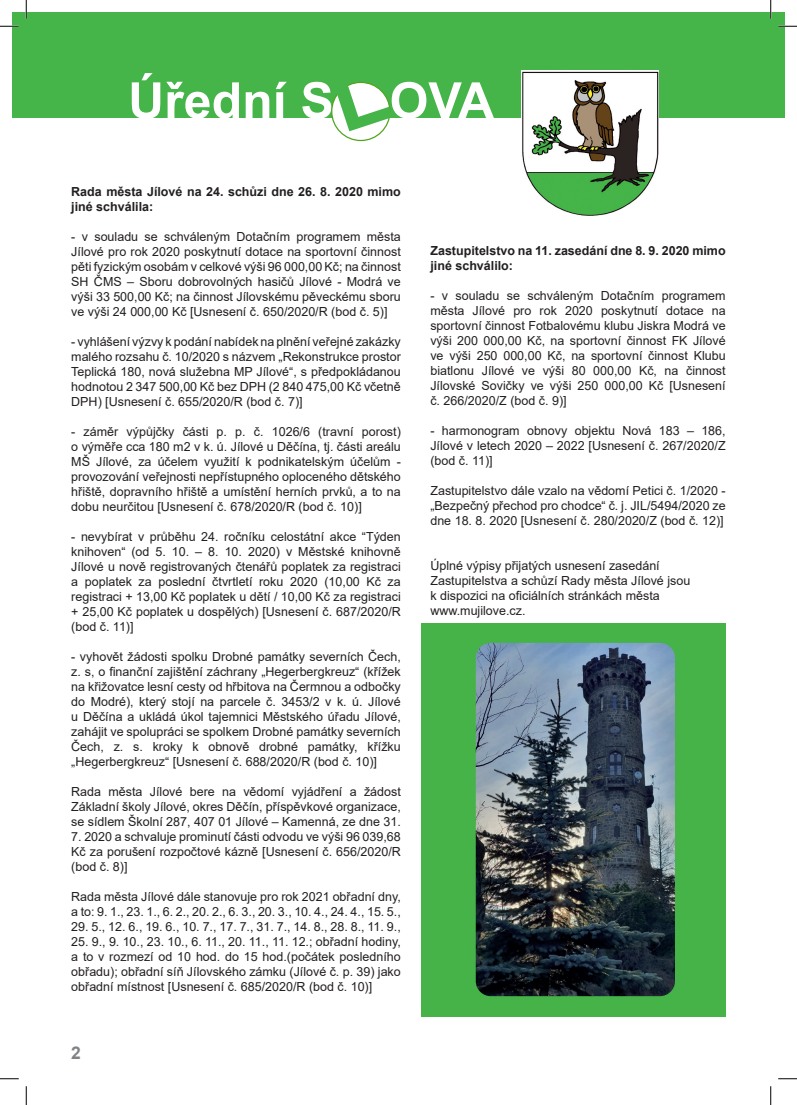
<style>
.page{position:relative;width:797px;height:1105px;background:#fff}
.page>*{position:absolute;margin:0;border:0;box-sizing:border-box;transform-origin:0 0}
.t1{font:700 50px "Arial";color:#fff}
.t2{font:700 17.5px "Arial";color:#808285}
.t3{font:12.5px/15px "Arial";color:#231f20;text-align:justify}
.t4{font:700 12.5px/15px "Arial";color:#231f20}
</style>
<div class="page">
<div style="left:421px;top:623px;width:304px;height:394px;background:#46b348"></div>
<div style="left:12px;top:12px;width:773px;height:105px;background:#45b449"></div>
<img style="left:521px;top:71px;width:137px;height:144px">
<img style="left:476px;top:643px;width:199px;height:353px">
<svg style="left:0;top:25px;width:19px;height:2px"></svg>
<svg style="left:778px;top:25px;width:19px;height:2px"></svg>
<svg style="left:0;top:1078px;width:19px;height:1px"></svg>
<svg style="left:778px;top:1078px;width:19px;height:1px"></svg>
<svg style="left:25px;top:0;width:2px;height:19px"></svg>
<svg style="left:25px;top:1086px;width:2px;height:19px"></svg>
<svg style="left:770px;top:0;width:1px;height:19px"></svg>
<svg style="left:770px;top:1086px;width:1px;height:19px"></svg>
<svg style="left:329px;top:81px;width:63px;height:50px"></svg>
<p class="t1" style="left:128px;top:65px;width:367px">Úřední S OVA</p>
<p class="t4" style="left:71px;top:184px;width:331px">Rada města Jílové na 24. schůzi dne 26. 8. 2020 mimo jiné schválila:</p>
<p class="t3" style="left:71px;top:229px;width:331px">- v souladu se schváleným Dotačním programem města Jílové pro rok 2020 poskytnutí dotace na sportovní činnost pěti fyzickým osobám v celkové výši 96 000,00 Kč; na činnost SH ČMS – Sboru dobrovolných hasičů Jílové - Modrá ve výši 33 500,00 Kč; na činnost Jílovskému pěveckému sboru ve výši 24 000,00 Kč [Usnesení č. 650/2020/R (bod č. 5)]</p>
<p class="t3" style="left:71px;top:334px;width:331px">- vyhlášení výzvy k podání nabídek na plnění veřejné zakázky malého rozsahu č. 10/2020 s názvem „Rekonstrukce prostor Teplická 180, nová služebna MP Jílové“, s předpokládanou hodnotou 2 347 500,00 Kč bez DPH (2 840 475,00 Kč včetně DPH) [Usnesení č. 655/2020/R (bod č. 7)]</p>
<p class="t3" style="left:71px;top:424px;width:331px">- záměr výpůjčky části p. p. č. 1026/6 (travní porost)</p>
<p class="t3" style="left:71px;top:439px;width:331px">o výměře cca 180 m2 v k. ú. Jílové u Děčína, tj. části areálu MŠ Jílové, za účelem využití k podnikatelským účelům - provozování veřejnosti nepřístupného oploceného dětského hřiště, dopravního hřiště a umístění herních prvků, a to na dobu neurčitou [Usnesení č. 678/2020/R (bod č. 10)]</p>
<p class="t3" style="left:71px;top:529px;width:331px">- nevybírat v průběhu 24. ročníku celostátní akce “Týden knihoven“ (od 5. 10. – 8. 10. 2020) v Městské knihovně Jílové u nově registrovaných čtenářů poplatek za registraci a poplatek za poslední čtvrtletí roku 2020 (10,00 Kč za registraci + 13,00 Kč poplatek u dětí / 10,00 Kč za registraci + 25,00 Kč poplatek u dospělých) [Usnesení č. 687/2020/R (bod č. 11)]</p>
<p class="t3" style="left:71px;top:649px;width:331px">- vyhovět žádosti spolku Drobné památky severních Čech,</p>
<p class="t3" style="left:71px;top:664px;width:331px">z. s, o finanční zajištění záchrany „Hegerbergkreuz“ (křížek na křižovatce lesní cesty od hřbitova na Čermnou a odbočky do Modré), který stojí na parcele č. 3453/2 v k. ú. Jílové u Děčína a ukládá úkol tajemnici Městského úřadu Jílové, zahájit ve spolupráci se spolkem Drobné památky severních Čech, z. s. kroky k obnově drobné památky, křížku „Hegerbergkreuz“ [Usnesení č. 688/2020/R (bod č. 10)]</p>
<p class="t3" style="left:71px;top:784px;width:331px">Rada města Jílové bere na vědomí vyjádření a žádost Základní školy Jílové, okres Děčín, příspěvkové organizace, se sídlem Školní 287, 407 01 Jílové – Kamenná, ze dne 31.</p>
<p class="t3" style="left:71px;top:829px;width:331px">7. 2020 a schvaluje prominutí části odvodu ve výši 96 039,68<br>Kč za porušení rozpočtové kázně [Usnesení č. 656/2020/R (bod č. 8)]</p>
<p class="t3" style="left:71px;top:889px;width:331px">Rada města Jílové dále stanovuje pro rok 2021 obřadní dny, a to: 9. 1., 23. 1., 6. 2., 20. 2., 6. 3., 20. 3., 10. 4., 24. 4., 15. 5.,</p>
<p class="t3" style="left:71px;top:919px;width:331px">29. 5., 12. 6., 19. 6., 10. 7., 17. 7., 31. 7., 14. 8., 28. 8., 11. 9.,</p>
<p class="t3" style="left:71px;top:934px;width:331px">25. 9., 9. 10., 23. 10., 6. 11., 20. 11., 11. 12.; obřadní hodiny, a to v rozmezí od 10 hod. do 15 hod.(počátek posledního obřadu); obřadní síň Jílovského zámku (Jílové č. p. 39) jako obřadní místnost [Usnesení č. 685/2020/R (bod č. 10)]</p>
<p class="t2" style="left:71px;top:1040px;width:11px">2</p>
<p class="t4" style="left:430px;top:243px;width:297px">Zastupitelstvo na 11. zasedání dne 8. 9. 2020 mimo jiné schválilo:</p>
<p class="t3" style="left:430px;top:288px;width:297px">- v souladu se schváleným Dotačním programem města Jílové pro rok 2020 poskytnutí dotace na sportovní činnost Fotbalovému klubu Jiskra Modrá ve výši 200 000,00 Kč, na sportovní činnost FK Jílové ve výši 250 000,00 Kč, na sportovní činnost Klubu biatlonu Jílové ve výši 80 000,00 Kč, na činnost Jílovské Sovičky ve výši 250 000,00 Kč [Usnesení</p>
<p class="t3" style="left:430px;top:393px;width:138px">č. 266/2020/Z (bod č. 9)]</p>
<p class="t3" style="left:430px;top:423px;width:297px">- harmonogram obnovy objektu Nová 183 – 186, Jílové v letech 2020 – 2022 [Usnesení č. 267/2020/Z (bod č. 11)]</p>
<p class="t3" style="left:430px;top:483px;width:297px">Zastupitelstvo dále vzalo na vědomí Petici č. 1/2020 - „Bezpečný přechod pro chodce“ č. j. JIL/5494/2020 ze dne 18. 8. 2020 [Usnesení č. 280/2020/Z (bod č. 12)]</p>
<p class="t3" style="left:430px;top:558px;width:261px">Úplné výpisy přijatých usnesení zasedání<br>Zastupitelstva a schůzí Rady města Jílové jsou</p>
<p class="t3" style="left:430px;top:588px;width:231px">k dispozici na oficiálních stránkách města</p>
<p class="t3" style="left:430px;top:603px;width:97px">www.mujilove.cz.</p>
</div>
